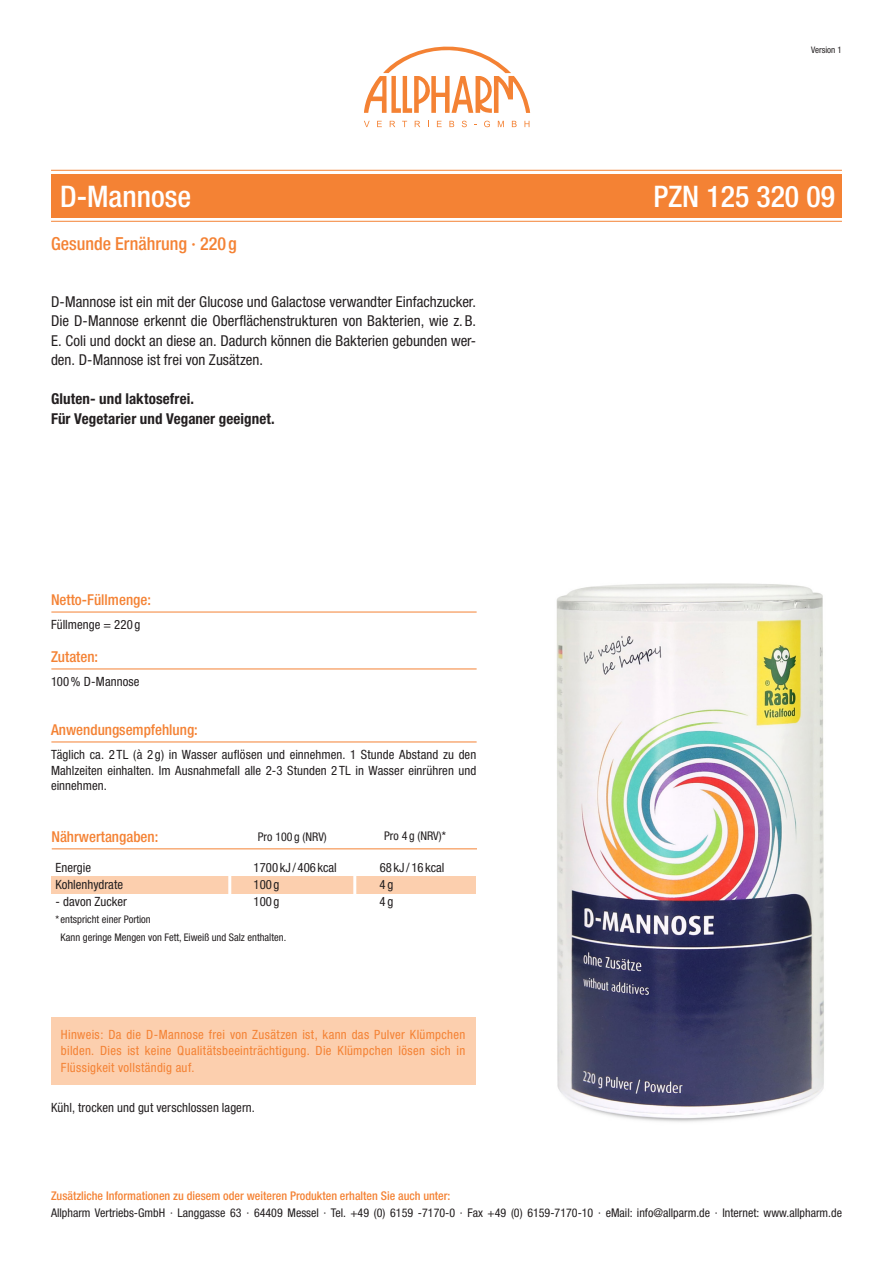
<style>
.page{position:relative;width:893px;height:1263px;background:#fff}
.page>*{position:absolute;margin:0;border:0;box-sizing:border-box;transform-origin:0 0}
.t1{font:500 condensed 29.7px "Helvetica Neue";color:#fff}
.t2{font:500 condensed 18px "Helvetica Neue";color:#f48234}
.t3{font:condensed 15px/19.5px "Helvetica Neue";color:#231f20;text-align:justify}
.t4{font:500 condensed 15px "Helvetica Neue";color:#f48234}
.t5{font:700 condensed 15px/19.5px "Helvetica Neue";letter-spacing:.005em;color:#231f20}
.t6{font:condensed 12.75px/15.3px "Helvetica Neue";color:#231f20;text-align:justify}
.t7{font:condensed 12.75px/16.5px "Helvetica Neue";letter-spacing:.025em;color:#f48234;text-align:justify}
.t8{font:condensed 12px "Helvetica Neue";color:#231f20}
.t9{font:500 condensed 12px "Helvetica Neue";color:#f48234}
.t10{font:condensed 10.5px/17.2px "Helvetica Neue";color:#231f20}
.t11{font:condensed 9px "Helvetica Neue";color:#231f20}
</style>
<div class="page">
<div style="left:51px;top:174px;width:791px;height:44px;background:#f48234"></div>
<svg style="left:364px;top:46px;width:166px;height:67px"></svg>
<svg style="left:364px;top:121px;width:6px;height:6px"></svg>
<svg style="left:377px;top:121px;width:5px;height:6px"></svg>
<svg style="left:390px;top:121px;width:5px;height:6px"></svg>
<svg style="left:415px;top:121px;width:5px;height:6px"></svg>
<svg style="left:437px;top:121px;width:5px;height:6px"></svg>
<svg style="left:449px;top:121px;width:5px;height:6px"></svg>
<svg style="left:462px;top:121px;width:5px;height:6px"></svg>
<svg style="left:484px;top:121px;width:6px;height:6px"></svg>
<svg style="left:498px;top:121px;width:6px;height:6px"></svg>
<svg style="left:512px;top:121px;width:5px;height:6px"></svg>
<svg style="left:524px;top:121px;width:5px;height:6px"></svg>
<hr style="left:51px;top:170px;width:791px;height:1px;background:#f48234">
<hr style="left:51px;top:221px;width:791px;height:1px;background:#f48234">
<hr style="left:51px;top:612px;width:426px;height:1px;background:#f48234">
<hr style="left:51px;top:668px;width:426px;height:1px;background:#f48234">
<hr style="left:51px;top:741px;width:426px;height:1px;background:#f48234">
<div style="left:51px;top:1017px;width:424px;height:67px;background:#fccfae"></div>
<hr style="left:52px;top:848px;width:425px;height:1px;background:#f48234">
<div style="left:51px;top:877px;width:424px;height:17px;background:#fccfae"></div>
<hr style="left:228px;top:856px;width:3px;height:39px;background:#fff">
<hr style="left:353px;top:856px;width:3px;height:41px;background:#fff">
<img style="left:556px;top:583px;width:268px;height:539px">
<p class="t11" style="left:811px;top:45px;width:32px">Version 1</p>
<h1 class="t1" style="left:60px;top:179px;width:133px">D-Mannose</h1>
<h1 class="t1" style="left:654px;top:179px;width:183px">PZN 125 320 09</h1>
<h2 class="t2" style="left:51px;top:232px;width:187px">Gesunde Ernährung · 220 g</h2>
<p class="t3" style="left:51px;top:291px;width:427px">D-Mannose ist ein mit der Glucose und Galactose verwandter Einfachzucker.<br>Die D-Mannose erkennt die Oberflächenstrukturen von Bakterien, wie z.B.<br>E. Coli und dockt an diese an. Dadurch können die Bakterien gebunden wer&shy;den. D-Mannose ist frei von Zusätzen.</p>
<p class="t5" style="left:51px;top:389px;width:225px">Gluten- und laktosefrei.<br>Für Vegetarier und Veganer geeignet.</p>
<p class="t4" style="left:51px;top:590px;width:101px">Netto-Füllmenge:</p>
<p class="t6" style="left:51px;top:617px;width:91px">Füllmenge = 220 g</p>
<p class="t4" style="left:51px;top:647px;width:49px">Zutaten:</p>
<p class="t6" style="left:51px;top:674px;width:90px">100% D-Mannose</p>
<p class="t4" style="left:51px;top:720px;width:148px">Anwendungsempfehlung:</p>
<p class="t6" style="left:51px;top:747px;width:427px">Täglich ca. 2 TL (à 2 g) in Wasser auflösen und einnehmen. 1 Stunde Abstand zu den Mahlzeiten einhalten. Im Ausnahmefall alle 2-3 Stunden 2 TL in Wasser einrühren und einnehmen.</p>
<p class="t4" style="left:51px;top:827px;width:108px">Nährwertangaben:</p>
<p class="t6" style="left:56px;top:859px;width:37px">Energie</p>
<p class="t6" style="left:254px;top:859px;width:85px">1700 kJ / 406 kcal</p>
<p class="t6" style="left:380px;top:859px;width:66px">68 kJ / 16 kcal</p>
<p class="t6" style="left:56px;top:876px;width:69px">Kohlenhydrate</p>
<p class="t6" style="left:254px;top:876px;width:27px">100 g</p>
<p class="t6" style="left:380px;top:876px;width:15px">4g</p>
<p class="t6" style="left:56px;top:894px;width:73px">- davon Zucker</p>
<p class="t6" style="left:254px;top:894px;width:27px">100 g</p>
<p class="t6" style="left:380px;top:894px;width:15px">4g</p>
<p class="t10" style="left:61px;top:911px;width:227px;text-indent:-5px">* entspricht einer Portion<br>Kann geringe Mengen von Fett, Eiweiß und Salz enthalten.</p>
<p class="t8" style="left:258px;top:829px;width:70px">Pro 100 g (NRV)</p>
<p class="t8" style="left:384px;top:829px;width:63px">Pro 4 g (NRV)*</p>
<p class="t7" style="left:61px;top:1026px;width:406px">Hinweis: Da die D-Mannose frei von Zusätzen ist, kann das Pulver Klümpchen bilden. Dies ist keine Qualitätsbeeinträchtigung. Die Klümpchen lösen sich in Flüssigkeit vollständig auf.</p>
<p class="t6" style="left:51px;top:1100px;width:205px">Kühl, trocken und gut verschlossen lagern.</p>
<p class="t9" style="left:51px;top:1189px;width:401px">Zusätzliche Informationen zu diesem oder weiteren Produkten erhalten Sie auch unter:</p>
<p class="t8" style="left:51px;top:1205px;width:792px">Allpharm Vertriebs-GmbH · Langgasse 63 · 64409 Messel · Tel. +49 (0) 6159 -7170-0 · Fax +49 (0) 6159-7170-10 · eMail: info@allparm.de · Internet: www.allpharm.de</p>
</div>
